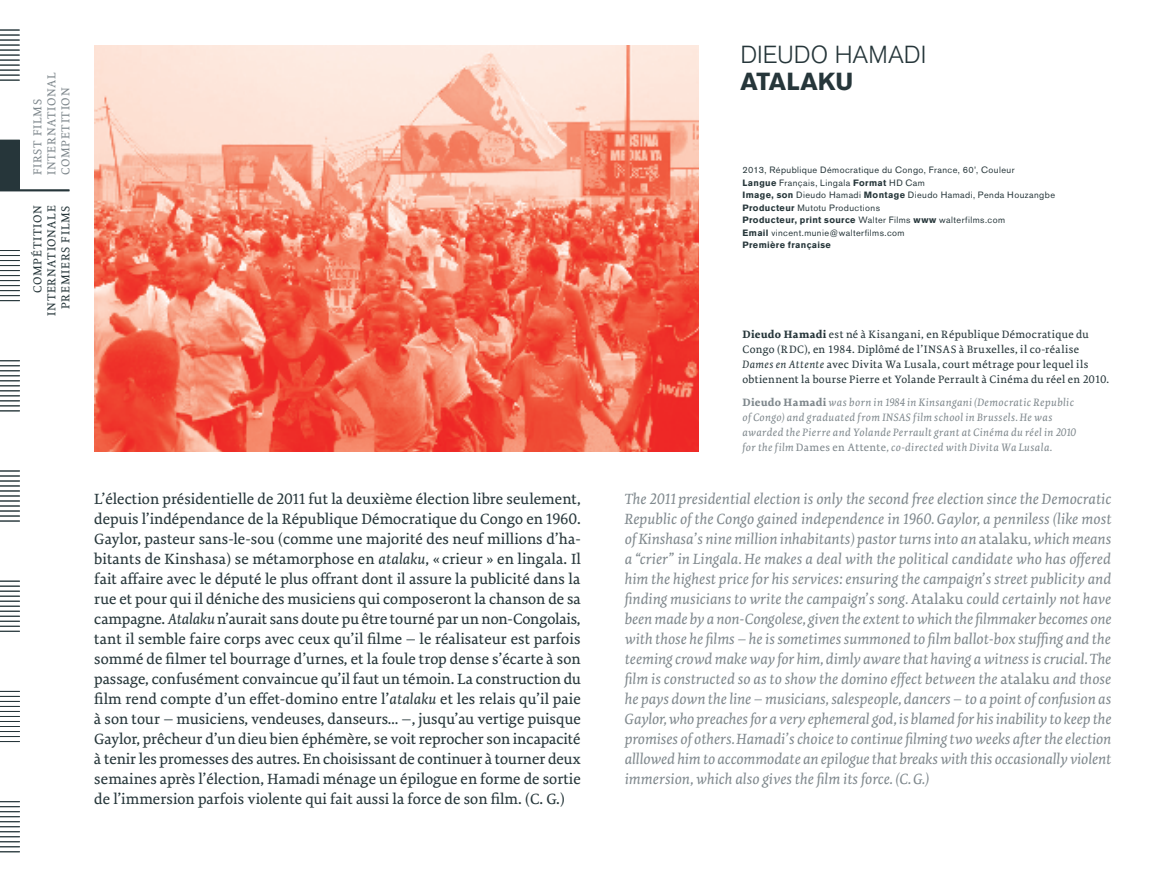
<style>
.page{position:relative;width:1176px;height:883px;background:#fff}
.page>*{position:absolute;margin:0;border:0;box-sizing:border-box;transform-origin:0 0}
.t1{font:300 24.5px "Akzidenz Grotesk BE";color:#26363a}
.t2{font:700 24.5px "Akzidenz Grotesk BE";letter-spacing:.005em;color:#26363a}
.t3{font:italic 15.75px/19.9px "Tiina";letter-spacing:-.005em;color:#7f888d;text-align:justify}
.t4{font:15.75px/19.9px "Tiina";color:#26363a;text-align:justify}
.t5{font:12.25px/14px "Tiina";letter-spacing:.06em;color:#26363a;text-align:right}
.t6{font:12.25px/14px "Tiina";letter-spacing:.06em;color:#7f888d}
.t7{font:11.38px/15px "Tiina";letter-spacing:.025em;color:#26363a}
.t8{font:italic 11.38px/15px "Tiina";letter-spacing:.03em;color:#7f888d}
.t9{font:9.1px/12.6px "Akzidenz Grotesk BE";letter-spacing:.045em;color:#26363a}
.s1{font-weight:700}
.s2{font-style:italic}
.s3{font-weight:700;font-style:normal}
.s4{font-style:normal}
</style>
<div class="page">
<img style="left:94px;top:45px;width:604px;height:406px">
<svg style="left:0;top:250px;width:20px;height:51px"></svg>
<svg style="left:0;top:360px;width:20px;height:52px"></svg>
<svg style="left:0;top:471px;width:20px;height:51px"></svg>
<svg style="left:0;top:581px;width:20px;height:51px"></svg>
<svg style="left:0;top:691px;width:20px;height:51px"></svg>
<svg style="left:0;top:801px;width:20px;height:51px"></svg>
<svg style="left:0;top:30px;width:20px;height:51px"></svg>
<hr style="left:0;top:190px;width:69px;height:1px;background:#26363a">
<div style="left:0;top:140px;width:20px;height:50px;background:#26363a"></div>
<p class="t6" style="left:30px;top:175px;width:104px;rotate:-90deg">First Films<br>International competition</p>
<p class="t5" style="left:30px;top:316px;width:112px;rotate:-90deg">Compétition internationale<br>Premiers Films</p>
<h1 class="t1" style="left:740px;top:41px;width:187px">DIEUDO HAMADI</h1>
<h1 class="t2" style="left:740px;top:68px;width:114px">ATALAKU</h1>
<p class="t9" style="left:742px;top:164px;width:314px">2013, République Démocratique du Congo, France, 60’, Couleur<br><span class="s1">Langue</span> Français, Lingala <span class="s1">Format</span> HD Cam<br><span class="s1">Image, son</span> Dieudo Hamadi <span class="s1">Montage</span> Dieudo Hamadi, Penda Houzangbe <span class="s1">Producteur</span> Mutotu Productions<br><span class="s1">Producteur, print source</span> Walter Films <span class="s1">www</span> walterfilms.com<br><span class="s1">Email</span> vincent.munie@walterfilms.com<br><span class="s1">Première française</span></p>
<p class="t7" style="left:742px;top:327px;width:348px"><span class="s1">Dieudo Hamadi</span> est né à Kisangani, en République Démocratique du<br>Congo (RDC), en 1984. Diplômé de l’INSAS</p>
<p class="t7" style="left:742px;top:342px;width:368px;text-indent:216px">à Bruxelles, il co-réalise<br><span class="s2">Dames en Attente</span> avec Divita Wa Lusala, court métrage pour lequel ils obtiennent la bourse Pierre et Yolande Perrault à Cinéma du réel en 2010.</p>
<p class="t8" style="left:742px;top:394px;width:335px"><span class="s3">Dieudo Hamadi</span> was born in 1984 in Kinsangani (Democratic Republic of Congo) and graduated from INSAS film school in Brussels. He was awarded the Pierre and Yolande Perrault grant at Cinéma du réel in 2010 for the film <span class="s4">Dames en Attente</span>, co-directed with Divita Wa Lusala.</p>
<p class="t4" style="left:94px;top:488px;width:488px">L’élection présidentielle de 2011 fut la deuxième élection libre seulement, depuis l’indépendance de la République Démocratique du Congo en 1960.<br>Gaylor, pasteur sans-le-sou (comme une majorité des neuf millions d’ha&shy;bitants de Kinshasa) se métamorphose en <span class="s2">atalaku</span>, « crieur » en lingala. Il fait affaire avec le député le plus offrant dont il assure la publicité dans la rue et pour qui il déniche des musiciens qui composeront la chanson de sa campagne. <span class="s2">Atalaku</span> n’aurait sans doute pu être tourné par un non-Congolais, tant il semble faire corps avec ceux qu’il filme – le réalisateur est parfois sommé de filmer tel bourrage d’urnes, et la foule trop dense s’écarte à son passage, confusément convaincue qu’il faut un témoin. La construction du film rend compte d’un effet-domino entre l’<span class="s2">atalaku</span> et les relais qu’il paie à son tour – musiciens, vendeuses, danseurs… –, jusqu’au vertige puisque Gaylor, prêcheur d’un dieu bien éphémère, se voit reprocher son incapacité à tenir les promesses des autres. En choisissant de continuer à tourner deux semaines après l’élection, Hamadi ménage un épilogue en forme de sortie de l’immersion parfois violente qui fait aussi la force de son film. (C. G.)</p>
<p class="t3" style="left:625px;top:488px;width:488px">The 2011 presidential election is only the second free election since the Democratic Republic of the Congo gained independence in 1960. Gaylor, a penniless (like most of Kinshasa’s nine million inhabitants) pastor turns into an <span class="s4">atalaku</span>, which means a “crier” in Lingala. He makes a deal with the political candidate who has offered him the highest price for his services: ensuring the campaign’s street publicity and finding musicians to write the campaign’s song. <span class="s4">Atalaku</span> could certainly not have been made by a non-Congolese, given the extent to which the filmmaker becomes one with those he films – he is sometimes summoned to film ballot-box stuffing and the teeming crowd make way for him, dimly aware that having a witness is crucial. The film is constructed so as to show the domino effect between the <span class="s4">atalaku</span> and those he pays down the line – musicians, salespeople, dancers – to a point of confusion as Gaylor, who preaches for a very ephemeral god, is blamed for his inability to keep the promises of others. Hamadi’s choice to continue filming two weeks after the election alllowed him to accommodate an epilogue that breaks with this occasionally violent immersion, which also gives the film its force. (C. G.)</p>
</div>
